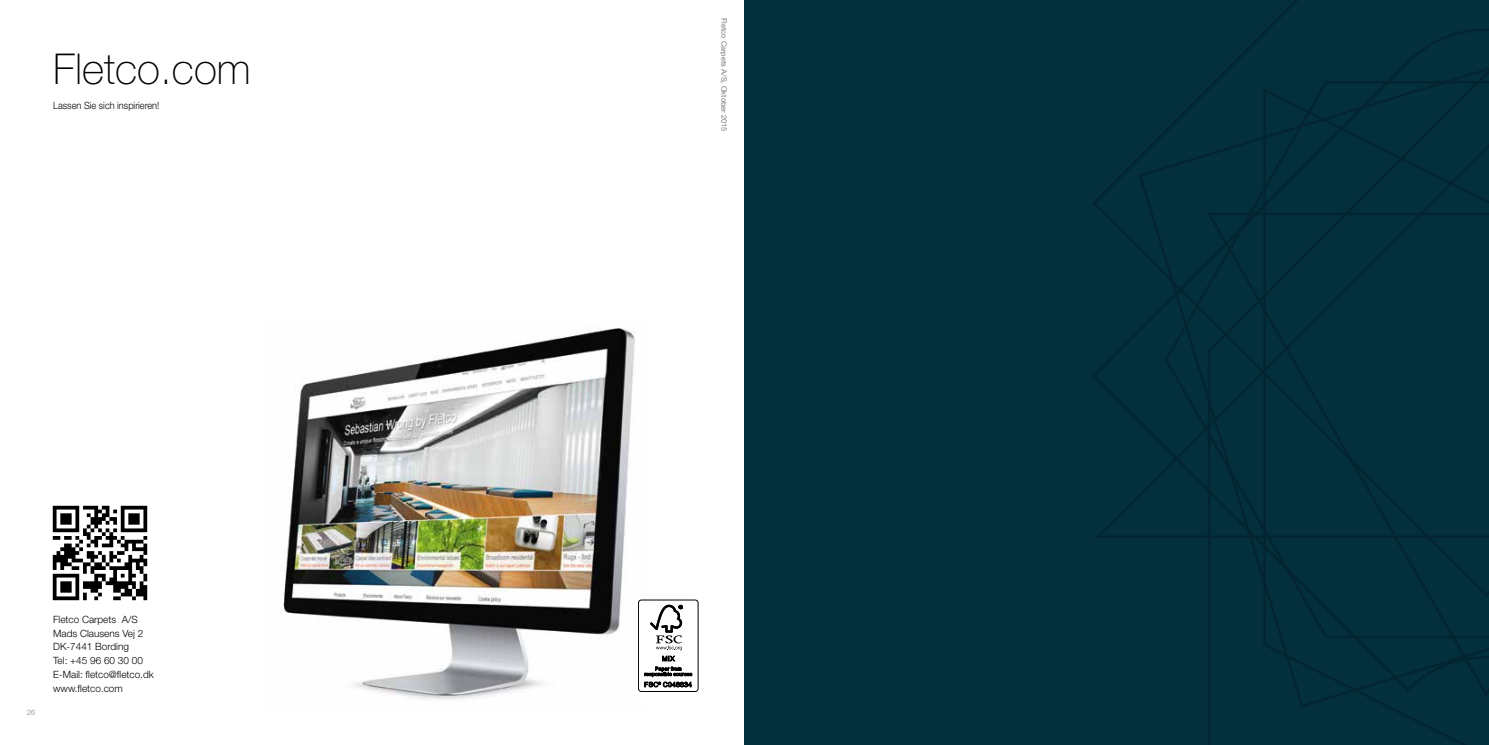
<style>
.page{position:relative;width:1489px;height:745px;background:#fff}
.page>*{position:absolute;margin:0;border:0;box-sizing:border-box;transform-origin:0 0}
.t1{font:100 42.5px "Helvetica Neue LT Std";color:#000}
.t2{font:300 10px/13.8px "Helvetica Neue LT Std";color:#000}
.t3{font:300 10px "Helvetica Neue LT Std";color:#000;scale:.92 1}
.t4{font:7.5px "Helvetica Neue LT Std";color:#7c7b7b}
.t5{font:300 7.5px "Helvetica Neue LT Std";color:#878787}
</style>
<div class="page">
<img style="left:283px;top:328px;width:352px;height:372px">
<img style="left:52px;top:505px;width:96px;height:96px">
<div style="left:744px;top:0;width:744px;height:744px;background:#042f3d"></div>
<svg style="left:1208px;top:639px;width:280px;height:105px"></svg>
<svg style="left:1093px;top:0;width:395px;height:538px"></svg>
<svg style="left:1163px;top:80px;width:325px;height:559px"></svg>
<div style="left:638px;top:599px;width:60px;height:92px;border:1px solid #000;border-radius:3px"></div>
<svg style="left:644px;top:604px;width:48px;height:82px"></svg>
<h1 class="t1" style="left:53px;top:44px;width:199px">Fletco.com</h1>
<p class="t3" style="left:53px;top:100px;width:117px">Lassen Sie sich inspirieren!</p>
<p class="t5" style="left:27px;top:707px;width:10px">26</p>
<p class="t2" style="left:53px;top:612px;width:102px">Fletco Carpets A/S<br>Mads Clausens Vej 2<br>DK-7441 Bording<br>Tel: +45 96 60 30 00<br>E-Mail: fletco@fletco.dk www.fletco.com</p>
<p class="t4" style="left:728px;top:18px;width:115px;rotate:90deg">Fletco Carpets A/S, Oktober 2015</p>
</div>
